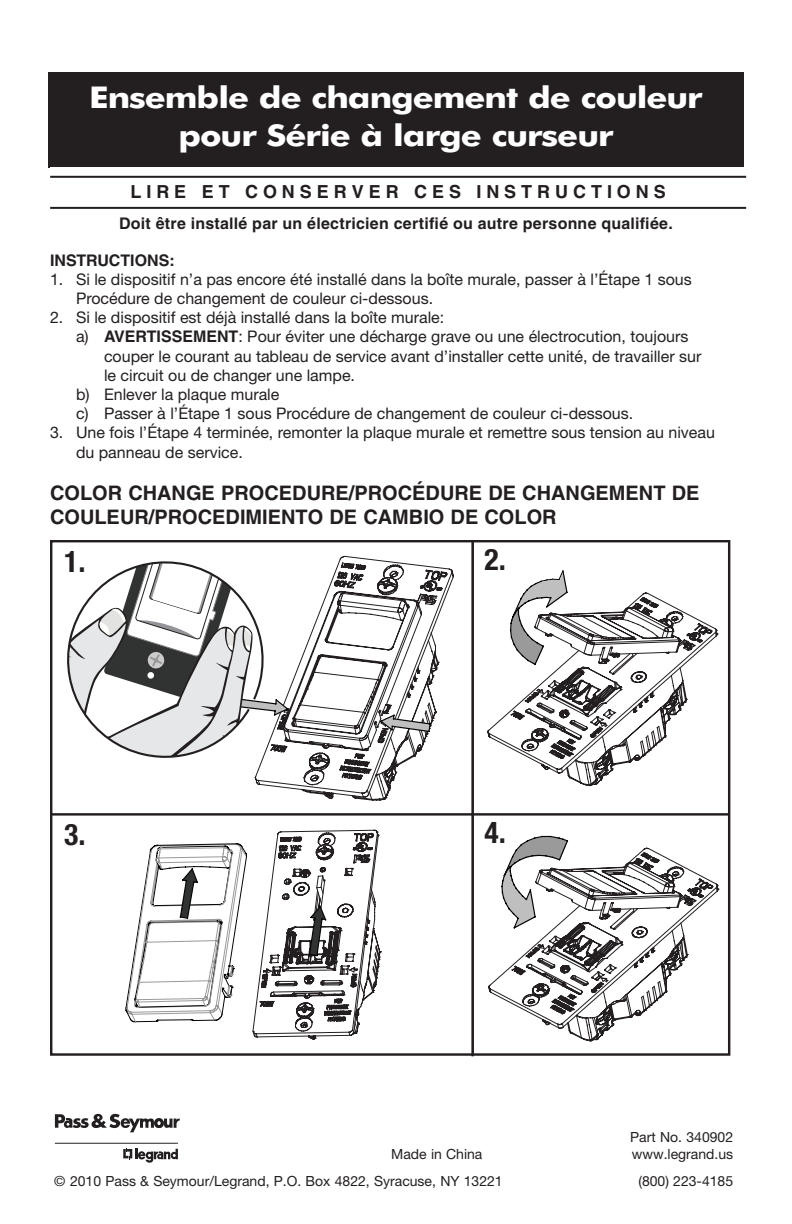
<style>
.page{position:relative;width:792px;height:1224px;background:#fff}
.page>*{position:absolute;margin:0;border:0;box-sizing:border-box;transform-origin:0 0}
.t1{font:700 30px/38px "Futura BT";letter-spacing:-.03em;color:#fff;text-align:center;scale:1.15 1}
.t2{font:700 condensed 29.8px "Helvetica Neue";color:#231f20}
.t3{font:700 20px/24px "Helvetica LT Std";color:#231f20}
.t4{font:700 18px "Helvetica LT Std";letter-spacing:.275em;color:#231f20}
.t5{font:16px/19.2px "Helvetica Neue";color:#231f20}
.t6{font:700 16px "Helvetica LT Std";letter-spacing:.015em;color:#231f20}
.t7{font:14px "Helvetica Neue";color:#231f20}
.s1{font-family:"Helvetica LT Std";font-weight:700}
</style>
<div class="page">
<div style="left:50px;top:540px;width:680px;height:516px;border:2px solid #231f20"></div>
<hr style="left:51px;top:813px;width:678px;height:3px;background:#231f20">
<hr style="left:471px;top:541px;width:3px;height:515px;background:#231f20">
<svg style="left:489px;top:835px;width:229px;height:206px"></svg>
<svg style="left:488px;top:570px;width:229px;height:216px"></svg>
<svg style="left:126px;top:843px;width:121px;height:179px"></svg>
<svg style="left:253px;top:830px;width:127px;height:209px"></svg>
<svg style="left:254px;top:556px;width:199px;height:244px"></svg>
<svg style="left:67px;top:556px;width:205px;height:208px"></svg>
<hr style="left:55px;top:1143px;width:123px;height:1px;background:#231f20">
<svg style="left:55px;top:1114px;width:125px;height:18px"></svg>
<svg style="left:123px;top:1148px;width:55px;height:15px"></svg>
<div style="left:48px;top:72px;width:696px;height:96px;background:#231f20"></div>
<hr style="left:50px;top:176px;width:696px;height:2px;background:#231f20">
<hr style="left:50px;top:207px;width:696px;height:2px;background:#231f20">
<p class="t1" style="left:89px;top:78px;width:535px">Ensemble de changement de couleur pour Série à large curseur</p>
<p class="t4" style="left:130px;top:181px;width:537px">LIRE ET CONSERVER CES INSTRUCTIONS</p>
<p class="t6" style="left:119px;top:213px;width:555px">Doit être installé par un électricien certifié ou autre personne qualifiée.</p>
<p class="t6" style="left:50px;top:250px;width:126px">INSTRUCTIONS:</p>
<p class="t5" style="left:76px;top:269px;width:617px;text-indent:-26px">1. Si le dispositif n’a pas encore été installé dans la boîte murale, passer à l’Étape 1 sous<br>Procédure de changement de couleur ci-dessous.</p>
<p class="t5" style="left:50px;top:308px;width:396px">2. Si le dispositif est déjà installé dans la boîte murale:</p>
<p class="t5" style="left:104px;top:327px;width:599px;text-indent:-28px">a) <span class="s1">AVERTISSEMENT</span>: Pour éviter une décharge grave ou une électrocution, toujours couper le courant au tableau de service avant d’installer cette unité, de travailler sur le circuit ou de changer une lampe.</p>
<p class="t5" style="left:76px;top:385px;width:205px">b) Enlever la plaque murale</p>
<p class="t5" style="left:76px;top:404px;width:559px">c) Passer à l’Étape 1 sous Procédure de changement de couleur ci-dessous.</p>
<p class="t5" style="left:76px;top:423px;width:641px;text-indent:-26px">3. Une fois l’Étape 4 terminée, remonter la plaque murale et remettre sous tension au niveau du panneau de service.</p>
<p class="t3" style="left:50px;top:480px;width:651px">COLOR CHANGE PROCEDURE/PROCÉDURE DE CHANGEMENT DE<br>COULEUR/PROCEDIMIENTO DE CAMBIO DE COLOR</p>
<p class="t2" style="left:64px;top:543px;width:23px">1.</p>
<p class="t2" style="left:484px;top:541px;width:23px">2.</p>
<p class="t2" style="left:64px;top:816px;width:23px">3.</p>
<p class="t2" style="left:484px;top:815px;width:23px">4.</p>
<p class="t7" style="left:630px;top:1129px;width:104px">Part No. 340902</p>
<p class="t7" style="left:391px;top:1146px;width:93px">Made in China</p>
<p class="t7" style="left:632px;top:1146px;width:103px">www.legrand.us</p>
<p class="t7" style="left:54px;top:1173px;width:450px">© 2010 Pass &amp; Seymour/Legrand, P.O. Box 4822, Syracuse, NY 13221</p>
<p class="t7" style="left:638px;top:1173px;width:96px">(800) 223-4185</p>
</div>
